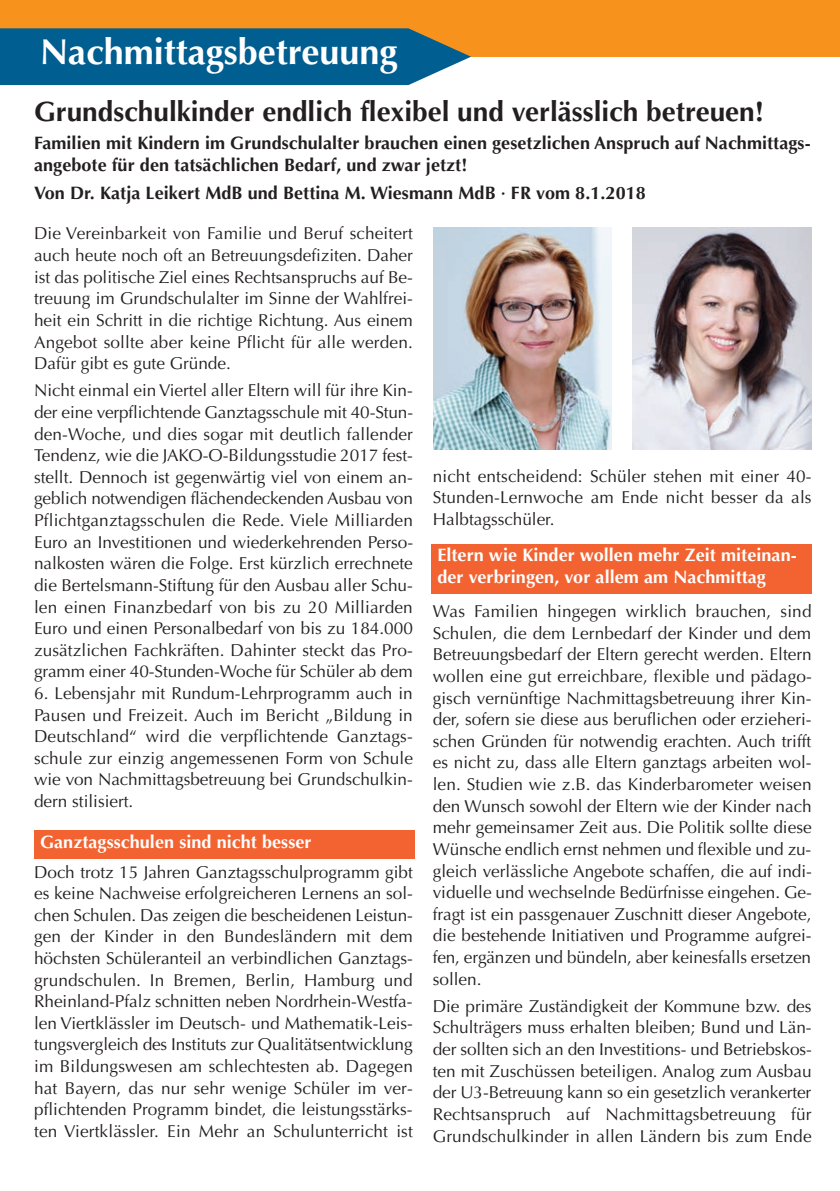
<style>
.page{position:relative;width:840px;height:1191px;background:#fff}
.page>*{position:absolute;margin:0;border:0;box-sizing:border-box;transform-origin:0 0}
.t1{font:700 36px "Optima LT";color:#fff}
.t2{font:700 28px "Optima LT";color:#231f20}
.t3{font:700 18px/22px "Optima LT";letter-spacing:.005em;color:#231f20}
.t4{font:700 18px/22px "Optima LT";letter-spacing:.005em;color:#fff}
.t5{font:17.2px/21.6px "Optima LT";color:#231f20;text-align:justify}
</style>
<div class="page">
<div style="left:0;top:0;width:839px;height:57px;background:#f7931d"></div>
<svg style="left:0;top:28px;width:471px;height:57px;background:#11658f"></svg>
<div style="left:431px;top:544px;width:380px;height:49px;background:#f26331"></div>
<div style="left:34px;top:830px;width:380px;height:28px;background:#f26331"></div>
<img style="left:433px;top:227px;width:178px;height:223px">
<img style="left:632px;top:227px;width:178px;height:223px">
<h1 class="t1" style="left:40px;top:38px;width:358px">Nachmittagsbetreuung</h1>
<h2 class="t2" style="left:34px;top:100px;width:731px">Grundschulkinder endlich flexibel und verlässlich betreuen!</h2>
<p class="t3" style="left:34px;top:133px;width:777px">Familien mit Kindern im Grundschulalter brauchen einen gesetzlichen Anspruch auf Nachmittags&shy;angebote für den tatsächlichen Bedarf, und zwar jetzt!</p>
<p class="t3" style="left:34px;top:183px;width:613px">Von Dr. Katja Leikert MdB und Bettina M. Wiesmann MdB · FR vom 8.1.2018</p>
<p class="t5" style="left:34px;top:224px;width:380px">Die Vereinbarkeit von Familie und Beruf scheitert auch heute noch oft an Betreuungsdefiziten. Daher ist das politische Ziel eines Rechtsanspruchs auf Be&shy;treuung im Grundschulalter im Sinne der Wahlfrei&shy;heit ein Schritt in die richtige Richtung. Aus einem Angebot sollte aber keine Pflicht für alle werden.<br>Dafür gibt es gute Gründe.</p>
<p class="t5" style="left:34px;top:381px;width:380px">Nicht einmal ein Viertel aller Eltern will für ihre Kin&shy;der eine verpflichtende Ganztagsschule mit 40-Stun&shy;den-Woche, und dies sogar mit deutlich fallender Tendenz, wie die JAKO-O-Bildungsstudie 2017 fest&shy;stellt. Dennoch ist gegenwärtig viel von einem an&shy;geblich notwendigen flächendeckenden Ausbau von Pflichtganztagsschulen die Rede. Viele Milliarden Euro an Investitionen und wiederkehrenden Perso&shy;nalkosten wären die Folge. Erst kürzlich errechnete die Bertelsmann-Stiftung für den Ausbau aller Schu&shy;len einen Finanzbedarf von bis zu 20 Milliarden Euro und einen Personalbedarf von bis zu 184.000 zusätzlichen Fachkräften. Dahinter steckt das Pro&shy;gramm einer 40-Stunden-Woche für Schüler ab dem</p>
<p class="t5" style="left:34px;top:684px;width:380px">6. Lebensjahr mit Rundum-Lehrprogramm auch in Pausen und Freizeit. Auch im Bericht „Bildung in Deutschland“ wird die verpflichtende Ganztags&shy;schule zur einzig angemessenen Form von Schule wie von Nachmittagsbetreuung bei Grundschulkin&shy;dern stilisiert.</p>
<p class="t5" style="left:432px;top:467px;width:380px">nicht entscheidend: Schüler stehen mit einer 40- Stunden-Lernwoche am Ende nicht besser da als Halbtagsschüler.</p>
<p class="t4" style="left:437px;top:546px;width:361px">Eltern wie Kinder wollen mehr Zeit miteinan&shy;der verbringen, vor allem am Nachmittag</p>
<p class="t5" style="left:432px;top:602px;width:380px">Was Familien hingegen wirklich brauchen, sind Schulen, die dem Lernbedarf der Kinder und dem Betreuungsbedarf der Eltern gerecht werden. Eltern wollen eine gut erreichbare, flexible und pädago&shy;gisch vernünftige Nachmittagsbetreuung ihrer Kin&shy;der, sofern sie diese aus beruflichen oder erzieheri&shy;schen Gründen für notwendig erachten. Auch trifft es nicht zu, dass alle Eltern ganztags arbeiten wol&shy;len. Studien wie z.B. das Kinderbarometer weisen den Wunsch sowohl der Eltern wie der Kinder nach mehr gemeinsamer Zeit aus. Die Politik sollte diese Wünsche endlich ernst nehmen und flexible und zu&shy;gleich verlässliche Angebote schaffen, die auf indi&shy;viduelle und wechselnde Bedürfnisse eingehen. Ge&shy;fragt ist ein passgenauer Zuschnitt dieser Angebote, die bestehende Initiativen und Programme aufgrei&shy;fen, ergänzen und bündeln, aber keinesfalls ersetzen sollen.</p>
<p class="t5" style="left:432px;top:997px;width:380px">Die primäre Zuständigkeit der Kommune bzw. des Schulträgers muss erhalten bleiben; Bund und Län&shy;der sollten sich an den Investitions- und Betriebskos&shy;ten mit Zuschüssen beteiligen. Analog zum Ausbau der U3-Betreuung kann so ein gesetzlich verankerter Rechtsanspruch auf Nachmittagsbetreuung für Grundschulkinder in allen Ländern bis zum Ende</p>
<p class="t4" style="left:40px;top:832px;width:273px">Ganztagsschulen sind nicht besser</p>
<p class="t5" style="left:34px;top:862px;width:380px">Doch trotz 15 Jahren Ganztagsschulprogramm gibt es keine Nachweise erfolgreicheren Lernens an sol&shy;chen Schulen. Das zeigen die bescheidenen Leistun&shy;gen der Kinder in den Bundesländern mit dem höchsten Schüleranteil an verbindlichen Ganztags&shy;grundschulen. In Bremen, Berlin, Hamburg und Rheinland-Pfalz schnitten neben Nordrhein-Westfa&shy;len Viertklässler im Deutsch- und Mathematik-Leis&shy;tungsvergleich des Instituts zur Qualitätsentwicklung im Bildungswesen am schlechtesten ab. Dagegen hat Bayern, das nur sehr wenige Schüler im ver&shy;pflichtenden Programm bindet, die leistungsstärks&shy;ten Viertklässler. Ein Mehr an Schulunterricht ist</p>
</div>
